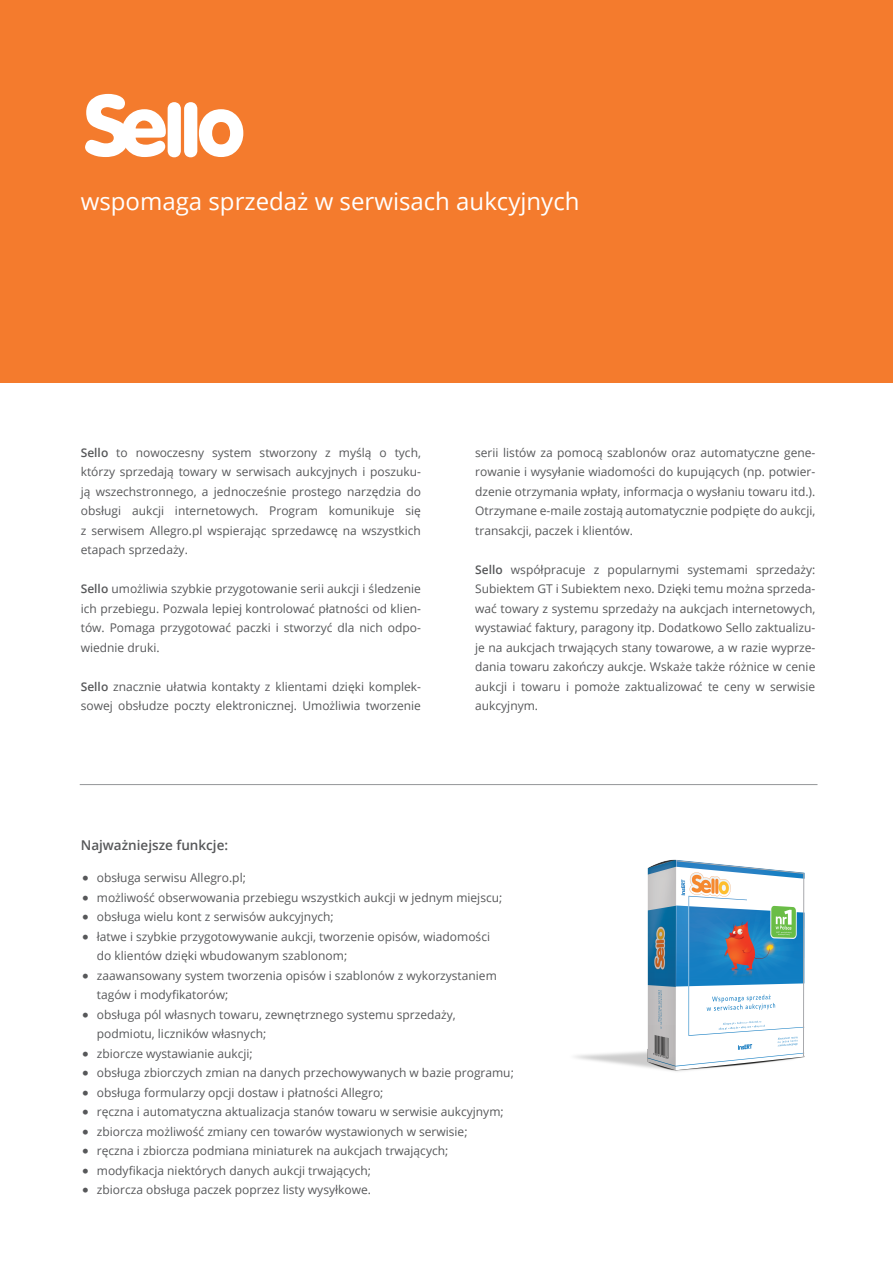
<style>
.page{position:relative;width:893px;height:1263px;background:#fff}
.page>*{position:absolute;margin:0;border:0;box-sizing:border-box;transform-origin:0 0}
.t1{font:24px "Open Sans";color:#fff}
.Bold{font:600 13.5px "Open Sans";color:#57585a}
.t2{font:12px/19.5px "Open Sans";color:#57585a;text-align:justify}
.s1{font-weight:600}
.s2{font-family:"LFT Etica"}
</style>
<div class="page">
<img style="left:575px;top:859px;width:230px;height:213px">
<div style="left:0;top:0;width:893px;height:383px;background:#f47b2d"></div>
<hr style="left:803px;top:873px;width:1px;height:183px;background:#a8a9ad">
<svg style="left:676px;top:860px;width:128px;height:13px"></svg>
<hr style="left:80px;top:784px;width:737px;height:1px;background:#939598">
<svg style="left:85px;top:94px;width:158px;height:63px"></svg>
<p class="t1" style="left:81px;top:185px;width:500px">wspomaga sprzedaż w serwisach aukcyjnych</p>
<p class="t2" style="left:81px;top:442px;width:342px"><span class="s1">Sello</span> to nowoczesny system stworzony z myślą o tych, którzy sprzedają towary w serwisach aukcyjnych i poszuku&shy;ją wszechstronnego, a jednocześnie prostego narzędzia do obsługi aukcji internetowych. Program komunikuje się z serwisem Allegro.pl wspierając sprzedawcę na wszystkich etapach sprzedaży.</p>
<p class="t2" style="left:81px;top:579px;width:342px"><span class="s1">Sello</span> umożliwia szybkie przygotowanie serii aukcji i śledzenie ich przebiegu. Pozwala lepiej kontrolować płatności od klien&shy;tów. Pomaga przygotować paczki i stworzyć dla nich odpo&shy;wiednie druki.</p>
<p class="t2" style="left:81px;top:676px;width:342px"><span class="s1">Sello</span> znacznie ułatwia kontakty z klientami dzięki komplek&shy;sowej obsłudze poczty elektronicznej. Umożliwia tworzenie</p>
<p class="Bold" style="left:81px;top:836px;width:149px">Najważniejsze funkcje:</p>
<p class="t2" style="left:475px;top:442px;width:342px">serii listów za pomocą szablonów oraz automatyczne gene&shy;rowanie i wysyłanie wiadomości do kupujących (np. potwier&shy;dzenie otrzymania wpłaty, informacja o wysłaniu towaru itd.).<br>Otrzymane e-maile zostają automatycznie podpięte do aukcji, transakcji, paczek i klientów.</p>
<p class="t2" style="left:475px;top:559px;width:342px"><span class="s1">Sello</span> współpracuje z popularnymi systemami sprzedaży:<br>Subiektem GT i Subiektem nexo. Dzięki temu można sprzeda&shy;wać towary z systemu sprzedaży na aukcjach internetowych, wystawiać faktury, paragony itp. Dodatkowo Sello zaktualizu&shy;je na aukcjach trwających stany towarowe, a w razie wyprze&shy;dania towaru zakończy aukcje. Wskaże także różnice w cenie aukcji i towaru i pomoże zaktualizować te ceny w serwisie aukcyjnym.</p>
<p class="t2" style="left:82px;top:867px;width:166px"><span class="s2">○</span> obsługa serwisu Allegro.pl;</p>
<p class="t2" style="left:82px;top:887px;width:422px"><span class="s2">○</span> możliwość obserwowania przebiegu wszystkich aukcji w jednym miejscu;</p>
<p class="t2" style="left:82px;top:906px;width:253px"><span class="s2">○</span> obsługa wielu kont z serwisów aukcyjnych;</p>
<p class="t2" style="left:97px;top:926px;width:395px;text-indent:-15px"><span class="s2">○</span> łatwe i szybkie przygotowywanie aukcji, tworzenie opisów, wiadomości do klientów dzięki wbudowanym szablonom;</p>
<p class="t2" style="left:97px;top:965px;width:401px;text-indent:-15px"><span class="s2">○</span> zaawansowany system tworzenia opisów i szablonów z wykorzystaniem tagów i modyfikatorów;</p>
<p class="t2" style="left:97px;top:1004px;width:360px;text-indent:-15px"><span class="s2">○</span> obsługa pól własnych towaru, zewnętrznego systemu sprzedaży, podmiotu, liczników własnych;</p>
<p class="t2" style="left:82px;top:1043px;width:172px"><span class="s2">○</span> zbiorcze wystawianie aukcji;</p>
<p class="t2" style="left:82px;top:1062px;width:433px"><span class="s2">○</span> obsługa zbiorczych zmian na danych przechowywanych w bazie programu;</p>
<p class="t2" style="left:82px;top:1082px;width:303px"><span class="s2">○</span> obsługa formularzy opcji dostaw i płatności Allegro;</p>
<p class="t2" style="left:82px;top:1101px;width:423px"><span class="s2">○</span> ręczna i automatyczna aktualizacja stanów towaru w serwisie aukcyjnym;</p>
<p class="t2" style="left:82px;top:1121px;width:387px"><span class="s2">○</span> zbiorcza możliwość zmiany cen towarów wystawionych w serwisie;</p>
<p class="t2" style="left:82px;top:1140px;width:368px"><span class="s2">○</span> ręczna i zbiorcza podmiana miniaturek na aukcjach trwających;</p>
<p class="t2" style="left:82px;top:1160px;width:291px"><span class="s2">○</span> modyfikacja niektórych danych aukcji trwających;</p>
<p class="t2" style="left:82px;top:1179px;width:291px"><span class="s2">○</span> zbiorcza obsługa paczek poprzez listy wysyłkowe.</p>
</div>
